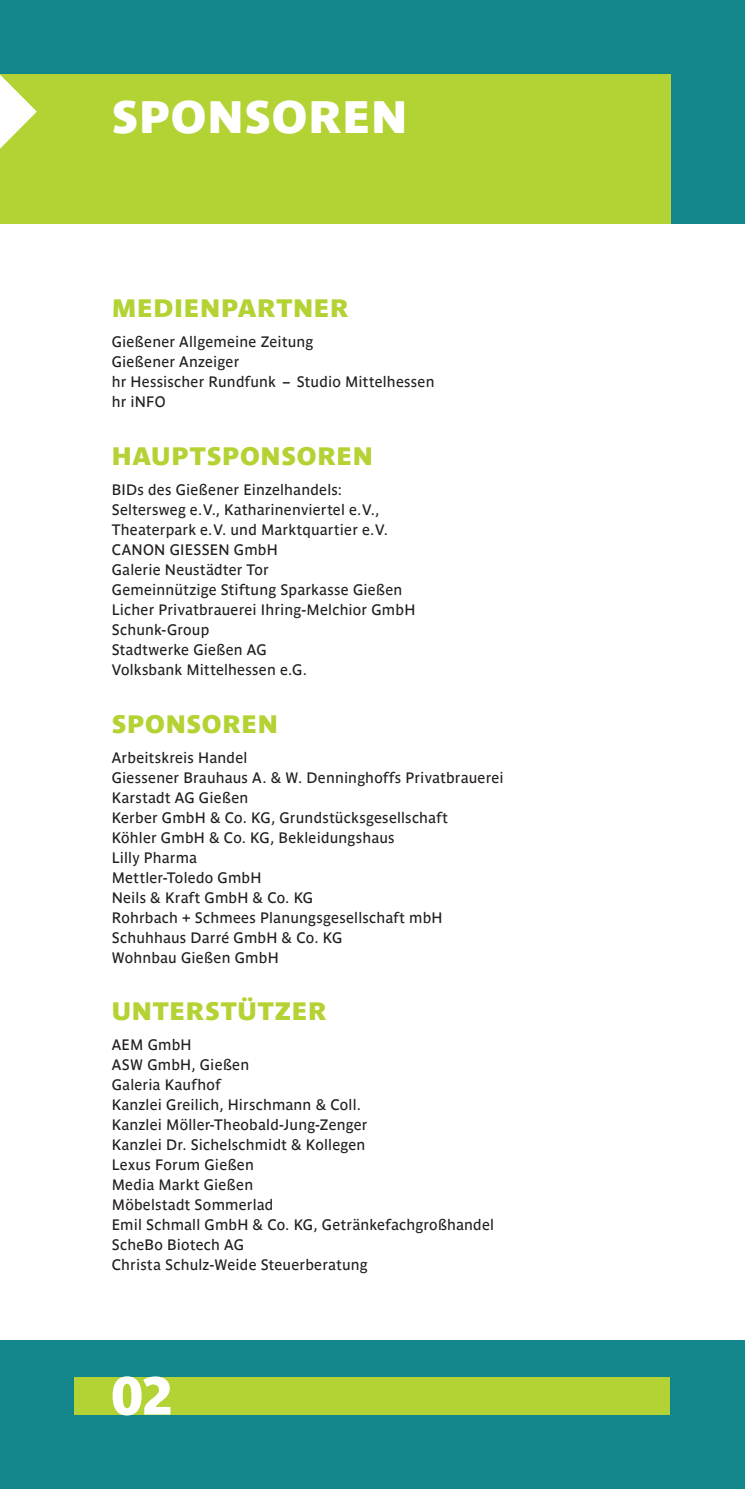
<style>
.page{position:relative;width:745px;height:1489px;background:#fff}
.page>*{position:absolute;margin:0;border:0;box-sizing:border-box;transform-origin:0 0}
.t1{font:52.5px "Parisine Sombre";color:#fff}
.t2{font:45px "Parisine Sombre";color:#fff}
.t3{font:25px "Parisine Sombre";letter-spacing:.03em;color:#b3d234}
.t4{font:15px/20px "Parisine";letter-spacing:.015em;color:#231f20}
</style>
<div class="page">
<div style="left:0;top:1339px;width:744px;height:149px;background:#12868b"></div>
<div style="left:0;top:0;width:744px;height:223px;background:#12868b"></div>
<div style="left:74px;top:1377px;width:596px;height:37px;background:#b3d234"></div>
<div style="left:0;top:74px;width:670px;height:149px;background:#b3d234"></div>
<svg style="left:0;top:74px;width:37px;height:75px"></svg>
<h2 class="t2" style="left:112px;top:90px;width:61px">SPONSOREN</h2>
<h3 class="t3" style="left:112px;top:294px;width:238px">MEDIENPARTNER</h3>
<p class="t4" style="left:112px;top:332px;width:324px">Gießener Allgemeine Zeitung<br>Gießener Anzeiger<br>hr Hessischer Rundfunk – Studio Mittelhessen hr iNFO</p>
<h3 class="t3" style="left:112px;top:441px;width:262px">HAUPTSPONSOREN</h3>
<p class="t4" style="left:112px;top:479px;width:305px">BIDs des Gießener Einzelhandels:<br>Seltersweg e.V., Katharinenviertel e.V.,<br>Theaterpark e.V. und Marktquartier e.V.<br>CANON GIESSEN GmbH<br>Galerie Neustädter Tor<br>Gemeinnützige Stiftung Sparkasse Gießen<br>Licher Privatbrauerei Ihring-Melchior GmbH<br>Schunk-Group<br>Stadtwerke Gießen AG<br>Volksbank Mittelhessen e.G.</p>
<h3 class="t3" style="left:112px;top:709px;width:168px">SPONSOREN</h3>
<p class="t4" style="left:112px;top:747px;width:393px">Arbeitskreis Handel<br>Giessener Brauhaus A. &amp; W. Denninghoffs Privatbrauerei<br>Karstadt AG Gießen<br>Kerber GmbH &amp; Co. KG, Grundstücksgesellschaft<br>Köhler GmbH &amp; Co. KG, Bekleidungshaus<br>Lilly Pharma<br>Mettler-Toledo GmbH<br>Neils &amp; Kraft GmbH &amp; Co. KG<br>Rohrbach + Schmees Planungsgesellschaft mbH<br>Schuhhaus Darré GmbH &amp; Co. KG<br>Wohnbau Gießen GmbH</p>
<h3 class="t3" style="left:112px;top:996px;width:216px">UNTERSTÜTZER</h3>
<p class="t4" style="left:112px;top:1034px;width:383px">AEM GmbH<br>ASW GmbH, Gießen<br>Galeria Kaufhof<br>Kanzlei Greilich, Hirschmann &amp; Coll.<br>Kanzlei Möller-Theobald-Jung-Zenger<br>Kanzlei Dr. Sichelschmidt &amp; Kollegen<br>Lexus Forum Gießen<br>Media Markt Gießen<br>Möbelstadt Sommerlad<br>Emil Schmall GmbH &amp; Co. KG, Getränkefachgroßhandel<br>ScheBo Biotech AG<br>Christa Schulz-Weide Steuerberatung</p>
<h1 class="t1" style="left:112px;top:1364px;width:62px">02</h1>
</div>
